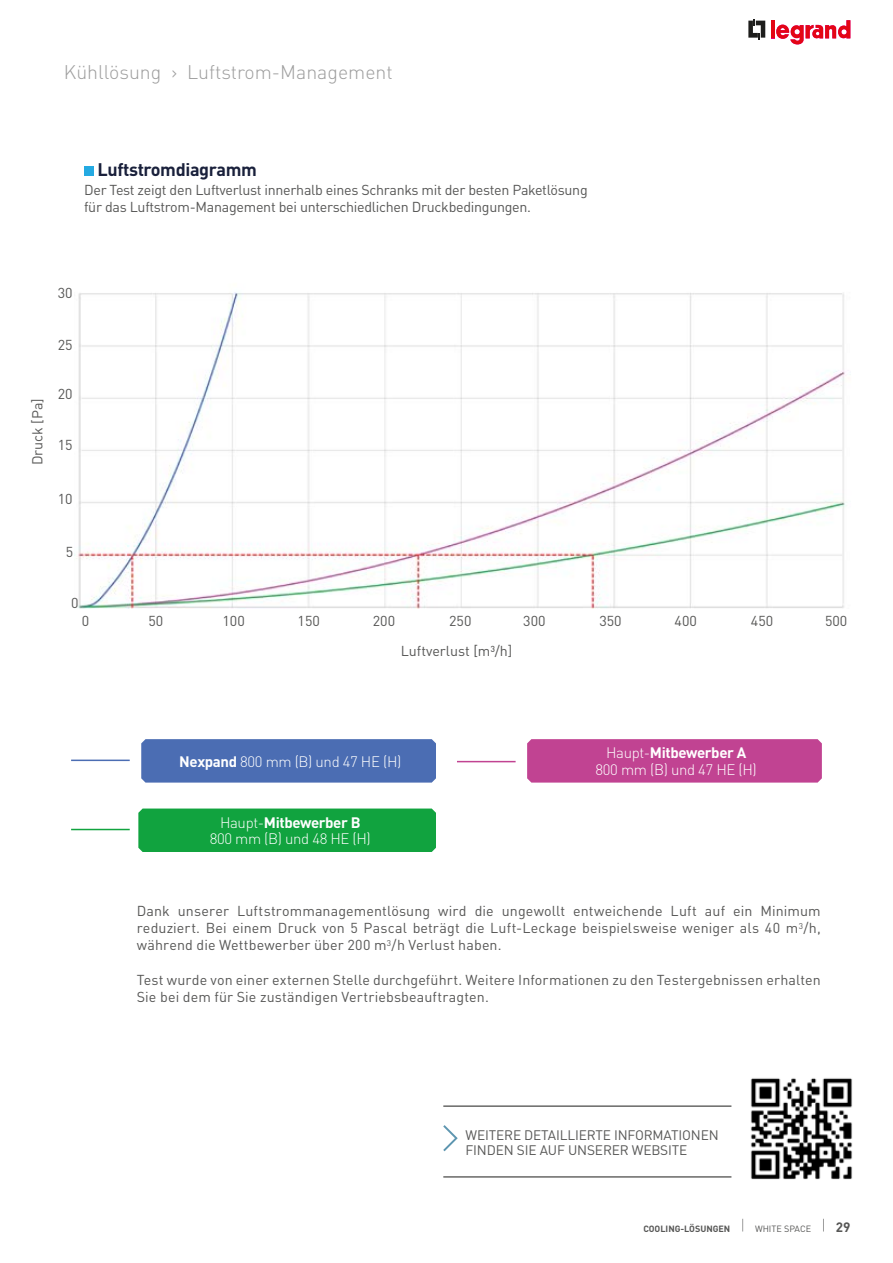
<style>
.page{position:relative;width:893px;height:1263px;background:#fff}
.page>*{position:absolute;margin:0;border:0;box-sizing:border-box;transform-origin:0 0}
.t1{font:300 19.5px "DIN Pro";color:#9d9d9d}
.t2{font:700 18px "DIN Pro";letter-spacing:-.02em;color:#19203b}
.t3{font:300 15px/16.5px "DIN Pro";letter-spacing:-.025em;color:#fff;text-align:center}
.t4{font:14.25px/17.1px "DIN Pro";color:#575756;text-align:justify}
.t5{font:14.25px/17.1px "DIN Pro";letter-spacing:-.02em;color:#575756}
.t6{font:13.65px/15.6px "DIN Pro";letter-spacing:-.01em;color:#575756}
.t7{font:700 13.5px "DIN Pro";color:#575756}
.t8{font:700 9px "DIN Pro";color:#575756}
.t9{font:9px "DIN Pro";color:#575756}
.s1{font-weight:700}
</style>
<div class="page">
<svg style="left:742px;top:1219px;width:1px;height:12px"></svg>
<svg style="left:823px;top:1219px;width:1px;height:12px"></svg>
<svg style="left:748px;top:19px;width:17px;height:20px"></svg>
<hr style="left:771px;top:20px;width:4px;height:18px;background:#e30614">
<svg style="left:776px;top:20px;width:74px;height:25px"></svg>
<div style="left:84px;top:166px;width:10px;height:10px;background:#24aae2"></div>
<img style="left:750px;top:1078px;width:103px;height:102px">
<hr style="left:443px;top:1105px;width:288px;height:1px;background:#1d1d1b">
<hr style="left:443px;top:1176px;width:288px;height:1px;background:#1d1d1b">
<svg style="left:443px;top:1125px;width:15px;height:27px"></svg>
<img style="left:76px;top:292px;width:770px;height:317px">
<hr style="left:71px;top:759px;width:59px;height:2px;background:#4b6db3">
<div style="left:141px;top:739px;width:295px;height:44px;background:#4b6db3"></div>
<hr style="left:457px;top:761px;width:59px;height:1px;background:#c14392">
<div style="left:527px;top:739px;width:295px;height:44px;background:#c14392"></div>
<hr style="left:71px;top:829px;width:59px;height:1px;background:#11a33f">
<div style="left:138px;top:808px;width:298px;height:44px;background:#11a33f"></div>
<h1 class="t1" style="left:64px;top:57px;width:330px">Kühllösung › Luftstrom-Management</h1>
<p class="t2" style="left:97px;top:157px;width:161px">Luftstromdiagramm</p>
<p class="t5" style="left:84px;top:179px;width:505px">Der Test zeigt den Luftverlust innerhalb eines Schranks mit der besten Paketlösung für das Luftstrom-Management bei unterschiedlichen Druckbedingungen.</p>
<p class="t4" style="left:58px;top:283px;width:16px">30</p>
<p class="t4" style="left:58px;top:335px;width:16px">25</p>
<p class="t4" style="left:27px;top:465px;width:69px;rotate:-90deg">Druck [Pa]</p>
<p class="t4" style="left:58px;top:383px;width:16px">20</p>
<p class="t4" style="left:58px;top:435px;width:16px">15</p>
<p class="t4" style="left:58px;top:489px;width:16px">10</p>
<p class="t4" style="left:66px;top:542px;width:9px">5</p>
<p class="t4" style="left:71px;top:593px;width:9px">0</p>
<p class="t4" style="left:82px;top:611px;width:9px">0</p>
<p class="t4" style="left:599px;top:611px;width:24px">350</p>
<p class="t4" style="left:675px;top:611px;width:24px">400</p>
<p class="t4" style="left:751px;top:611px;width:24px">450</p>
<p class="t4" style="left:825px;top:611px;width:24px">500</p>
<p class="t4" style="left:373px;top:611px;width:24px">200</p>
<p class="t4" style="left:449px;top:611px;width:24px">250</p>
<p class="t4" style="left:523px;top:611px;width:24px">300</p>
<p class="t4" style="left:148px;top:611px;width:16px">50</p>
<p class="t4" style="left:222px;top:611px;width:24px">100</p>
<p class="t4" style="left:298px;top:611px;width:24px">150</p>
<p class="t4" style="left:401px;top:641px;width:113px">Luftverlust [m³/h]</p>
<p class="t3" style="left:179px;top:752px;width:224px"><span class="s1">Nexpand</span> 800 mm (B) und 47 HE (H)</p>
<p class="t3" style="left:596px;top:743px;width:163px">Haupt-<span class="s1">Mitbewerber A<br></span>800 mm (B) und 47 HE (H)</p>
<p class="t3" style="left:210px;top:813px;width:163px">Haupt-<span class="s1">Mitbewerber B<br></span>800 mm (B) und 48 HE (H)</p>
<p class="t4" style="left:137px;top:901px;width:686px">Dank unserer Luftstrommanagementlösung wird die ungewollt entweichende Luft auf ein Minimum reduziert. Bei einem Druck von 5 Pascal beträgt die Luft-Leckage beispielsweise weniger als 40 m<sup>3</sup>/h, während die Wettbewerber über 200 m<sup>3</sup>/h Verlust haben.</p>
<p class="t4" style="left:137px;top:969px;width:686px">Test wurde von einer externen Stelle durchgeführt. Weitere Informationen zu den Testergebnissen erhalten<br>Sie bei dem für Sie zuständigen Vertriebsbeauftragten.</p>
<p class="t6" style="left:465px;top:1126px;width:255px">WEITERE DETAILLIERTE INFORMATIONEN<br>FINDEN SIE AUF UNSERER WEBSITE</p>
<p class="t8" style="left:643px;top:1222px;width:88px">COOLING-LÖSUNGEN</p>
<p class="t9" style="left:755px;top:1221px;width:58px">WHITE SPACE</p>
<p class="t7" style="left:836px;top:1217px;width:16px">29</p>
</div>
